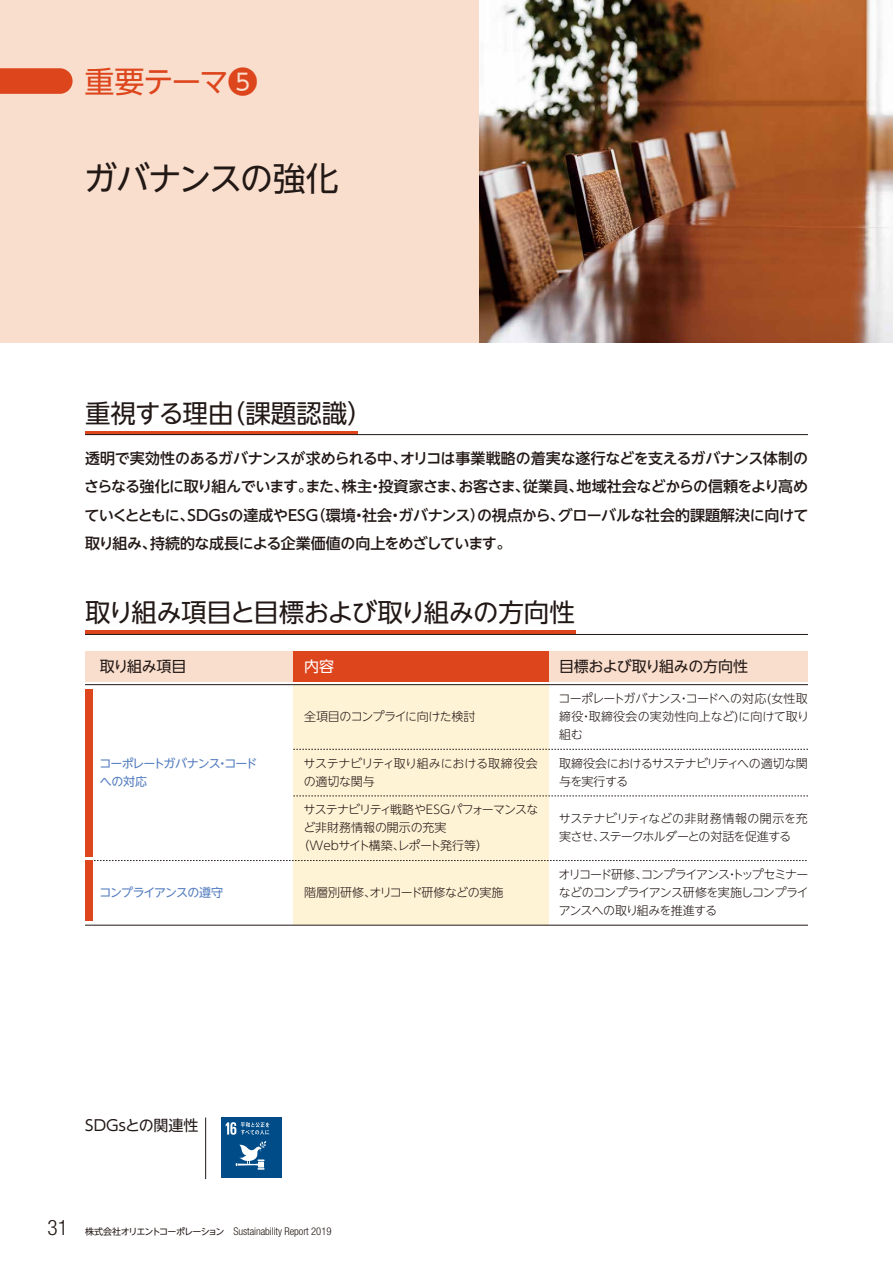
<style>
.page{position:relative;width:893px;height:1263px;background:#fff}
.page>*{position:absolute;margin:0;border:0;box-sizing:border-box;transform-origin:0 0}
.t1{font:33px "UD Shin Go NT Pro";letter-spacing:-.025em;color:#221815}
.t2{font:30px "UD Shin Go NT Pro";letter-spacing:-.04em;color:#dd451d}
.t3{font:25.5px "UD Shin Go NT Pro";letter-spacing:-.025em;color:#221815}
.t4{font:25.5px "UD Shin Go NT Pro";color:#221815}
.t5{font:300 condensed 21.3px "Helvetica Neue LT Std";color:#221815}
.t6{font:500 15px/28.5px "UD Shin Go NT Pro";letter-spacing:-.03em;color:#221815;text-align:justify}
.t7{font:15px "UD Shin Go NT Pro";letter-spacing:-.025em;color:#221815}
.t8{font:15px "UD Shin Go NT Pro";letter-spacing:-.005em;color:#221815}
.t9{font:15px "UD Shin Go NT Pro";color:#fff}
.t10{font:300 12px/18px "UD Shin Go NT Pro";letter-spacing:-.035em;color:#221815}
.t11{font:12px/18px "UD Shin Go NT Pro";letter-spacing:-.08em;color:#557ec0}
.t12{font:300 12px/18px "UD Shin Go NT Pro";letter-spacing:-.065em;color:#221815}
.t13{font:300 12px "UD Shin Go NT Pro";letter-spacing:-.07em;color:#221815}
.t14{font:300 12px "UD Shin Go NT Pro";color:#221815}
.t15{font:300 condensed 10.65px "Helvetica Neue LT Std";letter-spacing:-.005em;color:#221815}
.s1{font-family:"UD Shin Go NT Pro";font-weight:400;font-stretch:normal;font-size:9px}
</style>
<div class="page">
<img style="left:478px;top:0;width:415px;height:342px">
<div style="left:0;top:0;width:478px;height:342px;background:#f9decd"></div>
<div style="left:293px;top:685px;width:256px;height:240px;background:#fff3d6"></div>
<div style="left:85px;top:651px;width:723px;height:30px;background:#f9decd"></div>
<div style="left:293px;top:651px;width:256px;height:30px;background:#dd451d"></div>
<hr style="left:205px;top:1117px;width:1px;height:62px;background:#221815">
<hr style="left:85px;top:684px;width:723px;height:1px;background:#221815">
<svg style="left:293px;top:749px;width:515px;height:1px"></svg>
<svg style="left:293px;top:796px;width:515px;height:1px"></svg>
<svg style="left:92px;top:860px;width:715px;height:1px"></svg>
<hr style="left:85px;top:925px;width:723px;height:1px;background:#221815">
<div style="left:221px;top:1117px;width:61px;height:61px;background:#004c88"></div>
<svg style="left:236px;top:1141px;width:30px;height:29px"></svg>
<svg style="left:226px;top:1122px;width:43px;height:13px"></svg>
<hr style="left:85px;top:431px;width:272px;height:4px;background:#dd451d">
<hr style="left:85px;top:630px;width:490px;height:4px;background:#dd451d">
<hr style="left:85px;top:634px;width:723px;height:1px;background:#221815">
<svg style="left:0;top:68px;width:73px;height:26px"></svg>
<hr style="left:85px;top:434px;width:723px;height:1px;background:#221815">
<div style="left:85px;top:689px;width:7px;height:167px;background:#dd451d"></div>
<div style="left:85px;top:860px;width:7px;height:61px;background:#dd451d"></div>
<h2 class="t2" style="left:85px;top:57px;width:175px">重要テーマ❺</h2>
<h1 class="t1" style="left:84px;top:151px;width:256px">ガバナンスの強化</h1>
<h3 class="t4" style="left:85px;top:393px;width:289px">重視する理由（課題認識）</h3>
<p class="t6" style="left:84px;top:444px;width:726px">透明で実効性のあるガバナンスが求められる中、オリコは事業戦略の着実な遂行などを支えるガバナンス体制のさらなる強化に取り組んでいます。また、株主・投資家さま、お客さま、従業員、地域社会などからの信頼をより高めていくとともに、SDGsの達成やESG（環境・社会・ガバナンス）の視点から、グローバルな社会的課題解決に向けて取り組み、持続的な成長による企業価値の向上をめざしています。</p>
<h3 class="t3" style="left:85px;top:592px;width:491px">取り組み項目と目標および取り組みの方向性</h3>
<p class="t7" style="left:100px;top:654px;width:88px">取り組み項目</p>
<p class="t9" style="left:304px;top:654px;width:31px">内容</p>
<p class="t7" style="left:559px;top:654px;width:191px">目標および取り組みの方向性</p>
<p class="t11" style="left:99px;top:754px;width:160px">コーポレートガバナンス・コードへの対応</p>
<p class="t11" style="left:99px;top:883px;width:125px">コンプライアンスの遵守</p>
<p class="t10" style="left:304px;top:707px;width:173px">全項目のコンプライに向けた検討</p>
<p class="t10" style="left:304px;top:754px;width:236px">サステナビリティ取り組みにおける取締役会の適切な関与</p>
<p class="t13" style="left:304px;top:800px;width:236px">サステナビリティ戦略やESGパフォーマンスな</p>
<p class="t14" style="left:303px;top:818px;width:145px">ど非財務情報の開示の充実</p>
<p class="t10" style="left:297px;top:836px;width:192px">（Webサイト構築、レポート発行等）</p>
<p class="t10" style="left:304px;top:883px;width:201px">階層別研修、オリコード研修などの実施</p>
<p class="t10" style="left:559px;top:689px;width:252px;text-align:justify">コーポレートガバナンス・コードへの対応(女性取締役・取締役会の実効性向上など)に向けて取り組む</p>
<p class="t12" style="left:559px;top:754px;width:250px">取締役会におけるサステナビリティへの適切な関与を実行する</p>
<p class="t10" style="left:559px;top:809px;width:251px">サステナビリティなどの非財務情報の開示を充実させ、ステークホルダーとの対話を促進する</p>
<p class="t10" style="left:559px;top:865px;width:252px;text-align:justify">オリコード研修、コンプライアンス・トップセミナーなどのコンプライアンス研修を実施しコンプライアンスへの取り組みを推進する</p>
<p class="t8" style="left:85px;top:1113px;width:115px">SDGｓとの関連性</p>
<h3 class="t5" style="left:48px;top:1215px;width:22px">31</h3>
<p class="t15" style="left:85px;top:1225px;width:248px"><span class="s1">株式会社オリエントコーポレーション　</span>Sustainability Report 2019</p>
</div>
